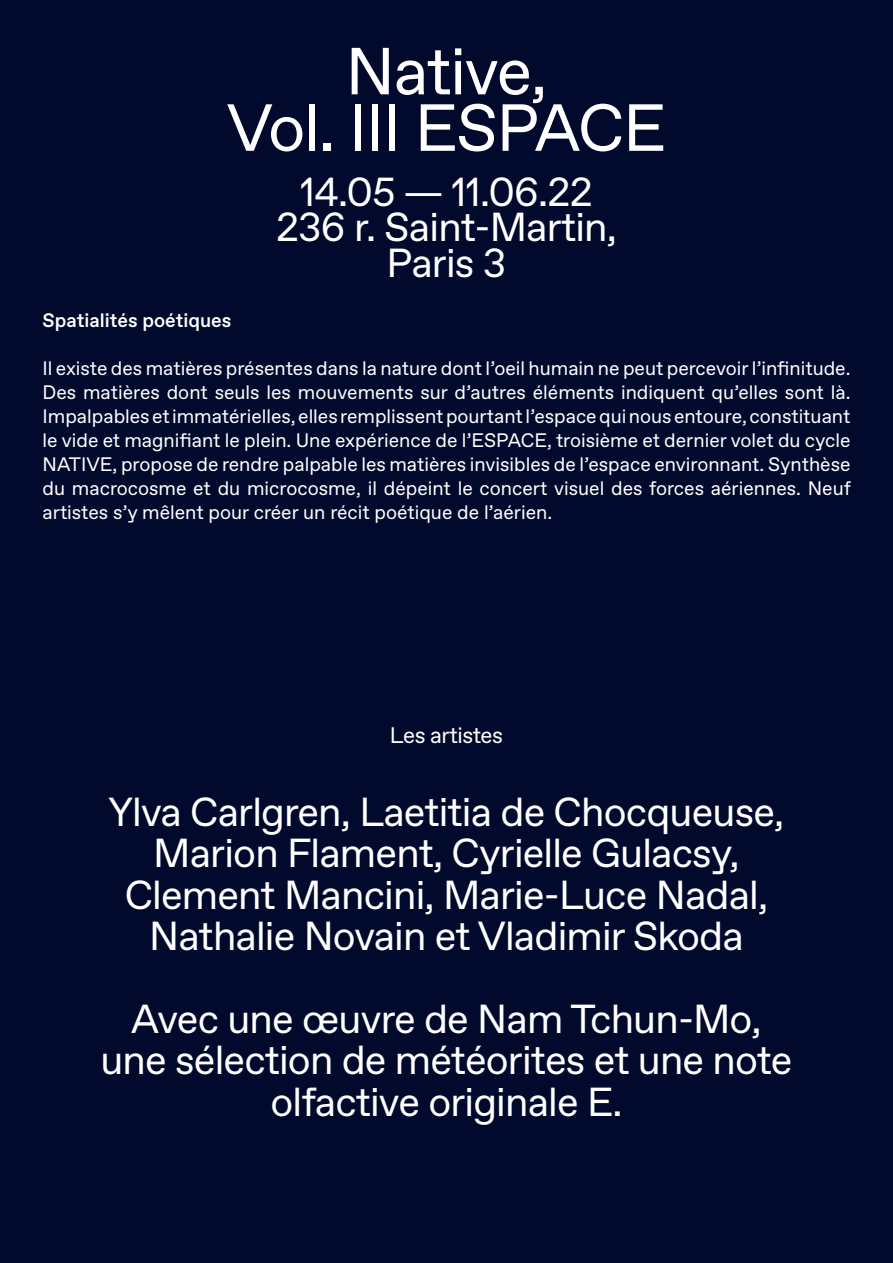
<style>
.page{position:relative;width:893px;height:1263px;background:#01092d}
.page>*{position:absolute;margin:0;border:0;box-sizing:border-box;transform-origin:0 0}
.t1{font:66.45px/56.4px "ABC Favorit Trial";letter-spacing:-.02em;color:#fff;text-align:center}
.t2{font:40.5px/41.4px "ABC Favorit";letter-spacing:-.02em;color:#fff;text-align:center}
.t3{font:40.5px/35.5px "ABC Favorit Trial";letter-spacing:-.02em;color:#fff;text-align:center}
.t4{font:22.5px "ABC Favorit";letter-spacing:-.02em;color:#fff}
.t5{font:19.5px/24px "ABC Favorit";color:#fff;text-align:justify}
.t6{font:500 19.5px "ABC Favorit";color:#fff}
.s1{font-family:"Helvetica Now Display"}
</style>
<div class="page">
<h1 class="t1" style="left:227px;top:50px;width:441px">Native,<br>Vol. III ESPACE</h1>
<h2 class="t3" style="left:276px;top:178px;width:342px">14.05 <span class="s1">—</span> 11.06.22<br>236 r. Saint-Martin,<br>Paris 3</h2>
<p class="t6" style="left:43px;top:309px;width:190px">Spatialités poétiques</p>
<p class="t5" style="left:43px;top:357px;width:810px">Il existe des matières présentes dans la nature dont l’oeil humain ne peut percevoir l’infinitude.<br>Des matières dont seuls les mouvements sur d’autres éléments indiquent qu’elles sont là.<br>Impalpables et immatérielles, elles remplissent pourtant l’espace qui nous entoure, constituant le vide et magnifiant le plein. Une expérience de l’ESPACE, troisième et dernier volet du cycle NATIVE, propose de rendre palpable les matières invisibles de l’espace environnant. Synthèse du macrocosme et du microcosme, il dépeint le concert visuel des forces aériennes. Neuf artistes s’y mêlent pour créer un récit poétique de l’aérien.</p>
<p class="t4" style="left:390px;top:722px;width:115px">Les artistes</p>
<h2 class="t2" style="left:109px;top:792px;width:677px">Ylva Carlgren, Laetitia de Chocqueuse, Marion Flament, Cyrielle Gulacsy, Clement Mancini, Marie-Luce Nadal, Nathalie Novain et Vladimir Skoda</h2>
<h2 class="t2" style="left:100px;top:999px;width:694px">Avec une œuvre de Nam Tchun-Mo, une sélection de météorites et une note olfactive originale E.</h2>
</div>
